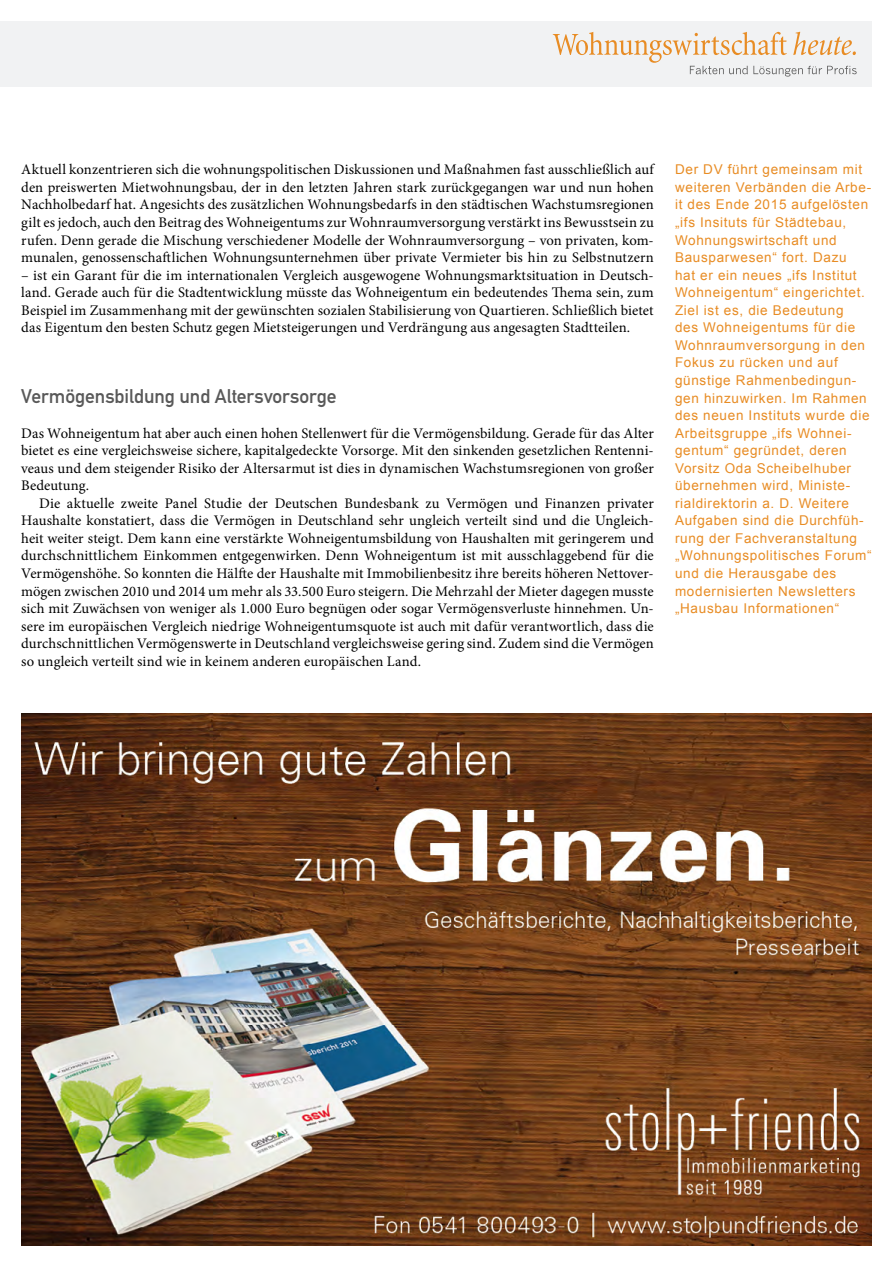
<style>
.page{position:relative;width:893px;height:1263px;background:#fff}
.page>*{position:absolute;margin:0;border:0;box-sizing:border-box;transform-origin:0 0}
.Überschrift_Grau{font:19.5px "DIN Mittelschrift";letter-spacing:-.005em;color:#595959}
.Fließtext_erste_Zeil{font:14.7px/17.5px "Minion Pro";letter-spacing:.005em;color:#000;text-align:justify}
.Fliesstext{font:14.7px/17.5px "Minion Pro";letter-spacing:.005em;color:#000;text-align:justify}
.Info{font:13.5px/17.5px "Arial";letter-spacing:.05em;color:#e88c24}
</style>
<div class="page">
<div style="left:0;top:21px;width:872px;height:66px;background:#f1f2f3"></div>
<svg style="left:553px;top:32px;width:304px;height:45px"></svg>
<img style="left:21px;top:713px;width:851px;height:532px">
<p class="Fließtext_erste_Zeil" style="left:21px;top:161px;width:634px">Aktuell konzentrieren sich die wohnungspolitischen Diskussionen und Maßnahmen fast ausschließlich auf den preiswerten Mietwohnungsbau, der in den letzten Jahren stark zurückgegangen war und nun hohen Nachholbedarf hat. Angesichts des zusätzlichen Wohnungsbedarfs in den städtischen Wachstumsregionen gilt es jedoch, auch den Beitrag des Wohneigentums zur Wohnraumversorgung verstärkt ins Bewusstsein zu rufen. Denn gerade die Mischung verschiedener Modelle der Wohnraumversorgung – von privaten, kom&shy;munalen, genossenschaftlichen Wohnungsunternehmen über private Vermieter bis hin zu Selbstnutzern</p>
<p class="Fließtext_erste_Zeil" style="left:21px;top:266px;width:634px">– ist ein Garant für die im internationalen Vergleich ausgewogene Wohnungsmarktsituation in Deutsch&shy;land. Gerade auch für die Stadtentwicklung müsste das Wohneigentum ein bedeutendes Thema sein, zum Beispiel im Zusammenhang mit der gewünschten sozialen Stabilisierung von Quartieren. Schließlich bietet das Eigentum den besten Schutz gegen Mietsteigerungen und Verdrängung aus angesagten Stadtteilen.</p>
<p class="Überschrift_Grau" style="left:21px;top:384px;width:317px">Vermögensbildung und Altersvorsorge</p>
<p class="Fließtext_erste_Zeil" style="left:21px;top:424px;width:634px">Das Wohneigentum hat aber auch einen hohen Stellenwert für die Vermögensbildung. Gerade für das Alter bietet es eine vergleichsweise sichere, kapitalgedeckte Vorsorge. Mit den sinkenden gesetzlichen Rentenni&shy;veaus und dem steigender Risiko der Altersarmut ist dies in dynamischen Wachstumsregionen von großer Bedeutung.</p>
<p class="Fliesstext" style="left:21px;top:494px;width:634px;text-indent:18px">Die aktuelle zweite Panel Studie der Deutschen Bundesbank zu Vermögen und Finanzen privater Haushalte konstatiert, dass die Vermögen in Deutschland sehr ungleich verteilt sind und die Ungleich&shy;heit weiter steigt. Dem kann eine verstärkte Wohneigentumsbildung von Haushalten mit geringerem und durchschnittlichem Einkommen entgegenwirken. Denn Wohneigentum ist mit ausschlaggebend für die Vermögenshöhe. So konnten die Hälfte der Haushalte mit Immobilienbesitz ihre bereits höheren Nettover&shy;mögen zwischen 2010 und 2014 um mehr als 33.500 Euro steigern. Die Mehrzahl der Mieter dagegen musste sich mit Zuwächsen von weniger als 1.000 Euro begnügen oder sogar Vermögensverluste hinnehmen. Un&shy;sere im europäischen Vergleich niedrige Wohneigentumsquote ist auch mit dafür verantwortlich, dass die durchschnittlichen Vermögenswerte in Deutschland vergleichsweise gering sind. Zudem sind die Vermögen so ungleich verteilt sind wie in keinem anderen europäischen Land.</p>
<p class="Info" style="left:675px;top:161px;width:198px">Der DV führt gemeinsam mit weiteren Verbänden die Arbe&shy;it des Ende 2015 aufgelösten „ifs Insituts für Städtebau,<br>Wohnungswirtschaft und<br>Bausparwesen“ fort. Dazu<br>hat er ein neues „ifs Institut<br>Wohneigentum“ eingerichtet.<br>Ziel ist es, die Bedeutung<br>des Wohneigentums für die<br>Wohnraumversorgung in den<br>Fokus zu rücken und auf günstige Rahmenbedingun&shy;gen hinzuwirken. Im Rahmen des neuen Instituts wurde die<br>Arbeitsgruppe „ifs Wohnei&shy;gentum“ gegründet, deren<br>Vorsitz Oda Scheibelhuber übernehmen wird, Ministe&shy;rialdirektorin a. D. Weitere<br>Aufgaben sind die Durchfüh&shy;rung der Fachveranstaltung „Wohnungspolitisches Forum“ und die Herausgabe des modernisierten Newsletters „Hausbau Informationen“</p>
</div>
